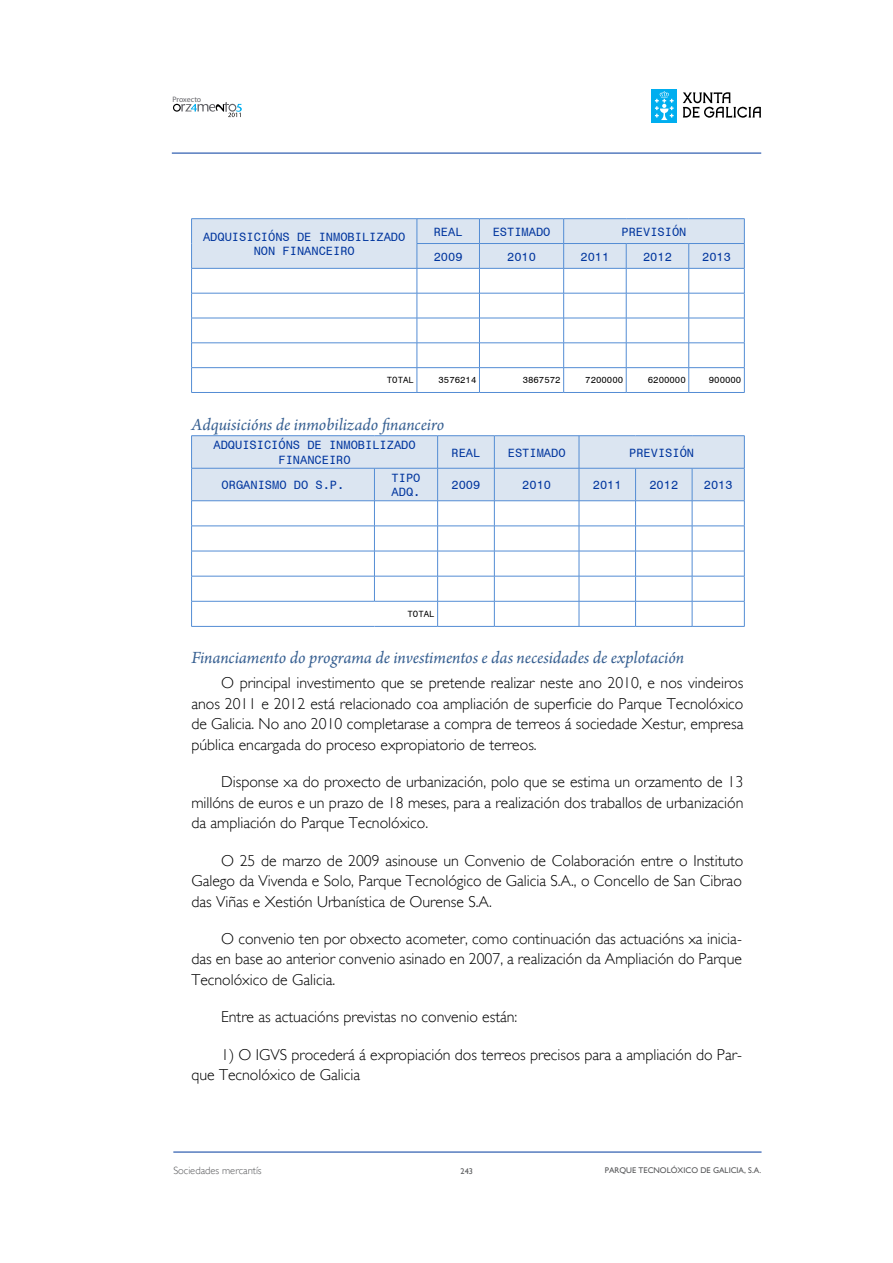
<style>
.page{position:relative;width:893px;height:1263px;background:#fff}
.page>*{position:absolute;margin:0;border:0;box-sizing:border-box;transform-origin:0 0}
.t1{font:italic 18px "Arno Pro";letter-spacing:-.005em;color:#365f91}
.t2{font:300 15.75px/20.4px "Gill Sans";color:#000;text-align:justify}
.t3{font:12px/14.4px "Monospace 821 BT";color:#00359e;text-align:center}
.t4{font:300 10.5px "Gill Sans";color:#58595b}
.t5{font:9px "Monospace 821 BT";color:#000}
.t6{font:8.25px "Gill Sans";color:#58595b}
.t7{font:7.95px "Myriad Pro";letter-spacing:-.01em;color:#636368}
</style>
<div class="page">
<div style="left:651px;top:89px;width:26px;height:34px;background:#00aeef"></div>
<svg style="left:655px;top:91px;width:19px;height:29px"></svg>
<svg style="left:683px;top:92px;width:78px;height:26px"></svg>
<svg style="left:173px;top:102px;width:69px;height:15px"></svg>
<hr style="left:172px;top:153px;width:589px;height:1px;background:#003a9e">
<hr style="left:173px;top:1152px;width:588px;height:1px;background:#003a9e">
<hr style="left:417px;top:218px;width:62px;height:1px;background:#548dd4">
<hr style="left:479px;top:218px;width:85px;height:1px;background:#548dd4">
<hr style="left:564px;top:218px;width:62px;height:1px;background:#548dd4">
<hr style="left:626px;top:218px;width:63px;height:1px;background:#548dd4">
<hr style="left:689px;top:218px;width:55px;height:1px;background:#548dd4">
<hr style="left:191px;top:392px;width:226px;height:1px;background:#548dd4">
<hr style="left:417px;top:392px;width:62px;height:1px;background:#548dd4">
<hr style="left:479px;top:392px;width:85px;height:1px;background:#548dd4">
<hr style="left:564px;top:392px;width:62px;height:1px;background:#548dd4">
<hr style="left:626px;top:392px;width:63px;height:1px;background:#548dd4">
<hr style="left:689px;top:392px;width:55px;height:1px;background:#548dd4">
<hr style="left:191px;top:218px;width:226px;height:1px;background:#548dd4">
<svg style="left:191px;top:219px;width:554px;height:173px"></svg>
<hr style="left:689px;top:367px;width:55px;height:1px;background:#548dd4">
<hr style="left:191px;top:435px;width:183px;height:1px;background:#548dd4">
<hr style="left:374px;top:435px;width:64px;height:1px;background:#548dd4">
<hr style="left:438px;top:435px;width:56px;height:1px;background:#548dd4">
<hr style="left:494px;top:435px;width:85px;height:1px;background:#548dd4">
<hr style="left:579px;top:435px;width:57px;height:1px;background:#548dd4">
<hr style="left:636px;top:435px;width:56px;height:1px;background:#548dd4">
<hr style="left:692px;top:435px;width:52px;height:1px;background:#548dd4">
<hr style="left:191px;top:626px;width:183px;height:1px;background:#548dd4">
<hr style="left:374px;top:626px;width:64px;height:1px;background:#548dd4">
<hr style="left:438px;top:626px;width:56px;height:1px;background:#548dd4">
<hr style="left:494px;top:626px;width:85px;height:1px;background:#548dd4">
<hr style="left:579px;top:626px;width:57px;height:1px;background:#548dd4">
<hr style="left:636px;top:626px;width:56px;height:1px;background:#548dd4">
<svg style="left:191px;top:436px;width:554px;height:190px"></svg>
<hr style="left:692px;top:626px;width:52px;height:1px;background:#548dd4">
<p class="t7" style="left:172px;top:95px;width:30px">Proxecto</p>
<p class="t3" style="left:203px;top:229px;width:204px">ADQUISICIÓNS DE INMOBILIZADO<br>NON FINANCEIRO</p>
<p class="t3" style="left:434px;top:224px;width:30px">REAL</p>
<p class="t3" style="left:493px;top:224px;width:59px">ESTIMADO</p>
<p class="t3" style="left:621px;top:224px;width:67px">PREVISIÓN</p>
<p class="t3" style="left:434px;top:249px;width:30px">2009</p>
<p class="t3" style="left:507px;top:249px;width:30px">2010</p>
<p class="t3" style="left:580px;top:249px;width:30px">2011</p>
<p class="t3" style="left:643px;top:249px;width:30px">2012</p>
<p class="t3" style="left:702px;top:249px;width:30px">2013</p>
<p class="t5" style="left:387px;top:375px;width:29px">TOTAL</p>
<p class="t5" style="left:439px;top:375px;width:39px">3576214</p>
<p class="t5" style="left:523px;top:375px;width:39px">3867572</p>
<p class="t5" style="left:585px;top:375px;width:39px">7200000</p>
<p class="t5" style="left:648px;top:375px;width:39px">6200000</p>
<p class="t5" style="left:709px;top:375px;width:34px">900000</p>
<p class="t1" style="left:191px;top:414px;width:254px">Adquisicións de inmobilizado financeiro</p>
<p class="t3" style="left:213px;top:438px;width:204px">ADQUISICIÓNS DE INMOBILIZADO<br>FINANCEIRO</p>
<p class="t3" style="left:452px;top:445px;width:30px">REAL</p>
<p class="t3" style="left:508px;top:445px;width:59px">ESTIMADO</p>
<p class="t3" style="left:629px;top:445px;width:67px">PREVISIÓN</p>
<p class="t3" style="left:222px;top:477px;width:124px">ORGANISMO DO S.P.</p>
<p class="t3" style="left:392px;top:470px;width:30px;text-align:left">TIPO<br>ADQ.</p>
<p class="t3" style="left:452px;top:477px;width:30px">2009</p>
<p class="t3" style="left:522px;top:477px;width:30px">2010</p>
<p class="t3" style="left:593px;top:477px;width:30px">2011</p>
<p class="t3" style="left:649px;top:477px;width:30px">2012</p>
<p class="t3" style="left:704px;top:477px;width:30px">2013</p>
<p class="t5" style="left:407px;top:609px;width:29px">TOTAL</p>
<p class="t1" style="left:191px;top:648px;width:494px">Financiamento do programa de investimentos e das necesidades de explotación</p>
<p class="t2" style="left:191px;top:673px;width:554px;text-indent:30px">O principal investimento que se pretende realizar neste ano 2010, e nos vindeiros anos 2011 e 2012 está relacionado coa ampliación de superficie do Parque Tecnolóxico de Galicia. No ano 2010 completarase a compra de terreos á sociedade Xestur, empresa pública encargada do proceso expropiatorio de terreos.</p>
<p class="t2" style="left:191px;top:772px;width:554px;text-indent:30px">Disponse xa do proxecto de urbanización, polo que se estima un orzamento de 13 millóns de euros e un prazo de 18 meses, para a realización dos traballos de urbanización da ampliación do Parque Tecnolóxico.</p>
<p class="t2" style="left:191px;top:850px;width:554px;text-indent:30px">O 25 de marzo de 2009 asinouse un Convenio de Colaboración entre o Instituto Galego da Vivenda e Solo, Parque Tecnológico de Galicia S.A., o Concello de San Cibrao das Viñas e Xestión Urbanística de Ourense S.A.</p>
<p class="t2" style="left:191px;top:929px;width:552px;text-indent:30px">O convenio ten por obxecto acometer, como continuación das actuacións xa inicia&shy;das en base ao anterior convenio asinado en 2007, a realización da Ampliación do Parque Tecnolóxico de Galicia.</p>
<p class="t2" style="left:221px;top:1007px;width:298px">Entre as actuacións previstas no convenio están:</p>
<p class="t2" style="left:191px;top:1045px;width:552px;text-indent:30px">1) O IGVS procederá á expropiación dos terreos precisos para a ampliación do Par&shy;que Tecnolóxico de Galicia</p>
<p class="t4" style="left:173px;top:1164px;width:90px">Sociedades mercantís</p>
<p class="t6" style="left:461px;top:1166px;width:14px">243</p>
<p class="t6" style="left:605px;top:1165px;width:158px">PARQUE TECNOLÓXICO DE GALICIA, S.A.</p>
</div>
